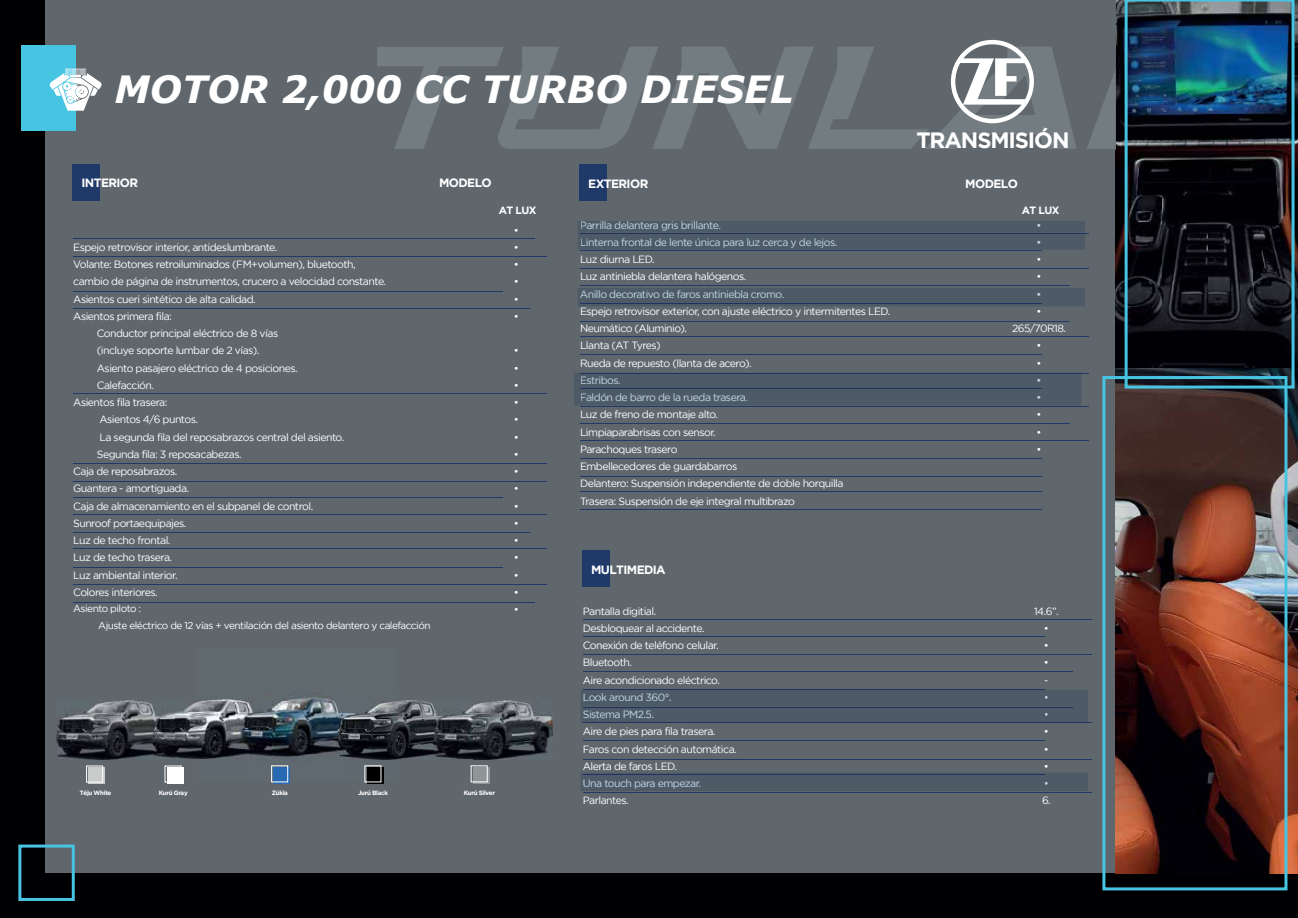
<style>
.page{position:relative;width:1298px;height:918px;background:#000002}
.page>*{position:absolute;margin:0;border:0;box-sizing:border-box;transform-origin:0 0}
.t1{font:italic 700 37.5px "Verdana";color:#fff}
.t2{font:700 22.2px "Gotham";letter-spacing:-.05em;color:#fff}
.t3{font:700 12px "Gotham";letter-spacing:-.05em;color:#fff}
.t4{font:10.5px/17.2px "Gotham";letter-spacing:-.05em;color:#fff}
.t5{font:10.5px/17.2px "Gotham";letter-spacing:-.05em;color:#c4d7e8}
.t6{font:700 10.5px "Gotham";letter-spacing:-.05em;color:#fff}
.t7{font:10.05px/16.5px "Gotham";letter-spacing:-.05em;color:#fff}
.t8{font:700 6.15px "Gotham";letter-spacing:-.05em;color:#fff}
</style>
<div class="page">
<div style="left:46px;top:0;width:1252px;height:873px;background:#5f676d"></div>
<svg style="left:1087px;top:71px;width:29px;height:78px"></svg>
<div style="left:18px;top:845px;width:57px;height:56px;border:3px solid #48c4e3"></div>
<div style="left:21px;top:45px;width:55px;height:86px;background:#48c4e3"></div>
<div style="left:582px;top:551px;width:27px;height:36px;background:#1f3969"></div>
<hr style="left:583px;top:619px;width:508px;height:1px;background:#1f3969">
<hr style="left:583px;top:636px;width:461px;height:1px;background:#1f3969">
<hr style="left:583px;top:654px;width:508px;height:1px;background:#1f3969">
<hr style="left:583px;top:671px;width:489px;height:1px;background:#1f3969">
<hr style="left:583px;top:689px;width:461px;height:1px;background:#1f3969">
<hr style="left:583px;top:722px;width:508px;height:1px;background:#1f3969">
<hr style="left:583px;top:740px;width:461px;height:1px;background:#1f3969">
<hr style="left:583px;top:792px;width:508px;height:1px;background:#1f3969">
<hr style="left:583px;top:759px;width:508px;height:1px;background:#1f3969">
<div style="left:579px;top:165px;width:27px;height:36px;background:#1f3969"></div>
<hr style="left:580px;top:233px;width:508px;height:1px;background:#1f3969">
<hr style="left:580px;top:250px;width:461px;height:1px;background:#1f3969">
<hr style="left:580px;top:268px;width:508px;height:1px;background:#1f3969">
<hr style="left:580px;top:285px;width:489px;height:1px;background:#1f3969">
<hr style="left:580px;top:321px;width:489px;height:1px;background:#1f3969">
<hr style="left:580px;top:336px;width:508px;height:1px;background:#1f3969">
<hr style="left:580px;top:354px;width:461px;height:1px;background:#1f3969">
<hr style="left:580px;top:406px;width:508px;height:1px;background:#1f3969">
<hr style="left:580px;top:423px;width:489px;height:1px;background:#1f3969">
<hr style="left:580px;top:373px;width:508px;height:1px;background:#1f3969">
<hr style="left:580px;top:440px;width:508px;height:1px;background:#1f3969">
<hr style="left:580px;top:458px;width:461px;height:1px;background:#1f3969">
<hr style="left:580px;top:476px;width:461px;height:1px;background:#1f3969">
<hr style="left:580px;top:491px;width:461px;height:1px;background:#1f3969">
<hr style="left:580px;top:509px;width:461px;height:1px;background:#1f3969">
<hr style="left:73px;top:497px;width:430px;height:1px;background:#1f3969">
<hr style="left:73px;top:514px;width:474px;height:1px;background:#1f3969">
<hr style="left:73px;top:532px;width:457px;height:1px;background:#1f3969">
<hr style="left:73px;top:481px;width:474px;height:1px;background:#1f3969">
<hr style="left:73px;top:463px;width:474px;height:1px;background:#1f3969">
<hr style="left:73px;top:548px;width:474px;height:1px;background:#1f3969">
<hr style="left:73px;top:567px;width:430px;height:1px;background:#1f3969">
<hr style="left:73px;top:584px;width:474px;height:1px;background:#1f3969">
<hr style="left:73px;top:602px;width:461px;height:1px;background:#1f3969">
<div style="left:72px;top:164px;width:28px;height:37px;background:#1f3969"></div>
<hr style="left:73px;top:238px;width:461px;height:1px;background:#1f3969">
<hr style="left:73px;top:256px;width:474px;height:1px;background:#1f3969">
<hr style="left:73px;top:291px;width:430px;height:1px;background:#1f3969">
<hr style="left:73px;top:308px;width:457px;height:1px;background:#1f3969">
<hr style="left:73px;top:393px;width:474px;height:1px;background:#1f3969">
<img style="left:1116px;top:0;width:182px;height:151px">
<img style="left:1116px;top:151px;width:182px;height:723px">
<div style="left:1102px;top:376px;width:185px;height:514px;border:3px solid #48c4e3"></div>
<img style="left:1124px;top:0;width:170px;height:389px">
<svg style="left:49px;top:69px;width:53px;height:42px"></svg>
<div style="left:89px;top:768px;width:16px;height:16px;background:#c9caca"></div>
<div style="left:86px;top:766px;width:17px;height:16px;border:1px solid #fff"></div>
<div style="left:167px;top:768px;width:16px;height:16px;background:#fff"></div>
<div style="left:165px;top:766px;width:16px;height:16px;border:1px solid #fff"></div>
<img style="left:56px;top:699px;width:192px;height:60px">
<img style="left:153px;top:700px;width:21px;height:58px">
<img style="left:248px;top:693px;width:90px;height:87px">
<img style="left:199px;top:758px;width:49px;height:1px">
<img style="left:364px;top:759px;width:33px;height:22px">
<svg style="left:367px;top:767px;width:16px;height:17px"></svg>
<svg style="left:473px;top:767px;width:16px;height:17px"></svg>
<div style="left:471px;top:766px;width:16px;height:16px;border:1px solid #fff"></div>
<img style="left:338px;top:700px;width:214px;height:59px">
<img style="left:434px;top:700px;width:22px;height:59px">
<svg style="left:274px;top:767px;width:16px;height:17px"></svg>
<div style="left:271px;top:766px;width:17px;height:16px;border:1px solid #fff"></div>
<svg style="left:377px;top:40px;width:699px;height:109px"></svg>
<div style="left:581px;top:690px;width:507px;height:33px;background:#4e5b67"></div>
<svg style="left:574px;top:372px;width:507px;height:33px;background:#4b5866"></svg>
<div style="left:581px;top:773px;width:507px;height:18px;background:#4e5b67"></div>
<div style="left:578px;top:288px;width:507px;height:18px;background:#4e5b67"></div>
<div style="left:578px;top:221px;width:507px;height:29px;background:#4e5b67"></div>
<h1 class="t1" style="left:114px;top:65px;width:681px">MOTOR 2,000 CC TURBO DIESEL</h1>
<h2 class="t2" style="left:916px;top:128px;width:155px">TRANSMISIÓN</h2>
<p class="t3" style="left:82px;top:176px;width:58px">INTERIOR</p>
<p class="t3" style="left:439px;top:176px;width:54px">MODELO</p>
<p class="t3" style="left:588px;top:176px;width:62px">EXTERIOR</p>
<p class="t3" style="left:965px;top:176px;width:54px">MODELO</p>
<p class="t4" style="left:73px;top:238px;width:206px">Espejo retrovisor interior, antideslumbrante.</p>
<p class="t4" style="left:73px;top:256px;width:284px">Volante: Botones retroiluminados (FM+volumen), bluetooth,</p>
<p class="t4" style="left:73px;top:273px;width:314px">cambio de página de instrumentos, crucero a velocidad constante.</p>
<p class="t4" style="left:73px;top:290px;width:184px">Asientos cueri sintético de alta calidad.</p>
<p class="t4" style="left:73px;top:307px;width:100px">Asientos primera fila:</p>
<p class="t4" style="left:97px;top:325px;width:183px">Conductor principal eléctrico de 8 vías</p>
<p class="t4" style="left:97px;top:342px;width:164px">(incluye soporte lumbar de 2 vías).</p>
<p class="t4" style="left:97px;top:359px;width:202px">Asiento pasajero eléctrico de 4 posiciones.</p>
<p class="t4" style="left:97px;top:376px;width:59px">Calefacción.</p>
<p class="t4" style="left:73px;top:394px;width:96px">Asientos fila trasera:</p>
<p class="t4" style="left:99px;top:411px;width:100px">Asientos 4/6 puntos.</p>
<p class="t4" style="left:99px;top:428px;width:246px">La segunda fila del reposabrazos central del asiento.</p>
<p class="t4" style="left:97px;top:445px;width:146px">Segunda fila: 3 reposacabezas.</p>
<p class="t4" style="left:73px;top:463px;width:106px">Caja de reposabrazos.</p>
<p class="t4" style="left:73px;top:480px;width:117px">Guantera - amortiguada.</p>
<p class="t4" style="left:73px;top:497px;width:241px">Caja de almacenamiento en el subpanel de control.</p>
<p class="t4" style="left:73px;top:514px;width:115px">Sunroof portaequipajes.</p>
<p class="t4" style="left:73px;top:532px;width:99px">Luz de techo frontal.</p>
<p class="t4" style="left:73px;top:549px;width:100px">Luz de techo trasera.</p>
<p class="t4" style="left:73px;top:566px;width:106px">Luz ambiental interior.</p>
<p class="t4" style="left:73px;top:583px;width:86px">Colores interiores.</p>
<p class="t7" style="left:98px;top:600px;width:334px;text-indent:-25px">Asiento piloto :<br>Ajuste eléctrico de 12 vías + ventilación del asiento delantero y calefacción</p>
<p class="t6" style="left:499px;top:204px;width:39px">AT LUX</p>
<p class="t4" style="left:514px;top:221px;width:7px;text-align:justify">• • • • • •</p>
<p class="t4" style="left:514px;top:342px;width:7px;text-align:justify">• • • • • • • • • • • • • • • •</p>
<p class="t8" style="left:80px;top:789px;width:33px">Téju White</p>
<p class="t8" style="left:159px;top:789px;width:30px">Kurú Gray</p>
<p class="t8" style="left:272px;top:789px;width:18px">Zúkia</p>
<p class="t8" style="left:358px;top:789px;width:32px">Jurú Black</p>
<p class="t8" style="left:464px;top:789px;width:33px">Kurú Silver</p>
<p class="t6" style="left:1022px;top:204px;width:39px">AT LUX</p>
<p class="t5" style="left:580px;top:216px;width:259px">Parrilla delantera gris brillante.<br>Linterna frontal de lente única para luz cerca y de lejos.</p>
<p class="t5" style="left:1036px;top:216px;width:7px">• •</p>
<p class="t4" style="left:580px;top:251px;width:168px">Luz diurna LED.<br>Luz antiniebla delantera halógenos.</p>
<p class="t4" style="left:580px;top:302px;width:312px">Espejo retrovisor exterior, con ajuste eléctrico y intermitentes LED.<br>Neumático (Aluminio).<br>Llanta (AT Tyres)<br>Rueda de repuesto (llanta de acero).</p>
<p class="t4" style="left:1036px;top:251px;width:7px">• •</p>
<p class="t4" style="left:1012px;top:302px;width:55px;text-align:center">•<br>265/70R18. •<br>•</p>
<p class="t5" style="left:580px;top:285px;width:206px">Anillo decorativo de faros antiniebla cromo.</p>
<p class="t5" style="left:1036px;top:285px;width:7px">•</p>
<p class="t5" style="left:580px;top:371px;width:169px">Estribos.<br>Faldón de barro de la rueda trasera.</p>
<p class="t5" style="left:1036px;top:371px;width:7px">• •</p>
<p class="t4" style="left:580px;top:406px;width:265px">Luz de freno de montaje alto.<br>Limpiaparabrisas con sensor.<br>Parachoques trasero<br>Embellecedores de guardabarros<br>Delantero: Suspensión independiente de doble horquilla Trasera: Suspensión de eje integral multibrazo</p>
<p class="t3" style="left:591px;top:562px;width:76px">MULTIMEDIA</p>
<p class="t4" style="left:583px;top:602px;width:139px">Pantalla digitial.<br>Desbloquear al accidente.<br>Conexión de teléfono celular.<br>Bluetooth.<br>Aire acondicionado eléctrico.</p>
<p class="t4" style="left:1036px;top:406px;width:7px;text-align:justify">• • •</p>
<p class="t4" style="left:1034px;top:602px;width:26px;text-align:center">14.6”. •<br>•<br>•<br>-</p>
<p class="t5" style="left:583px;top:688px;width:90px">Look around 360°.<br>Sistema PM2.5.</p>
<p class="t5" style="left:1044px;top:688px;width:7px">• •</p>
<p class="t4" style="left:583px;top:723px;width:155px">Aire de pies para fila trasera.<br>Faros con detección automática.<br>Alerta de faros LED.</p>
<p class="t4" style="left:583px;top:792px;width:47px">Parlantes.</p>
<p class="t4" style="left:1044px;top:723px;width:7px;text-align:justify">• • •</p>
<p class="t4" style="left:1042px;top:792px;width:10px">6.</p>
<p class="t5" style="left:583px;top:775px;width:120px">Una touch para empezar.</p>
<p class="t5" style="left:1044px;top:775px;width:7px">•</p>
</div>
